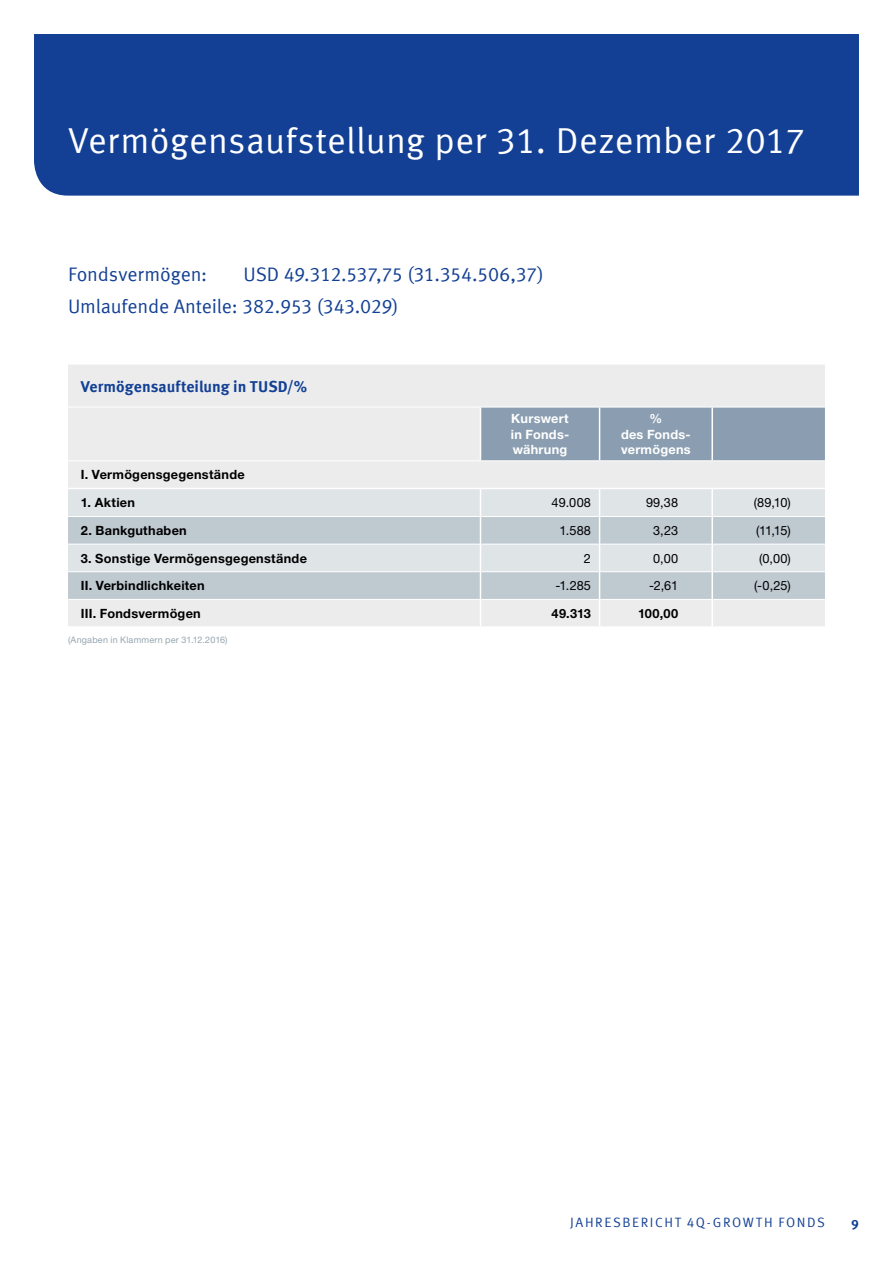
<style>
.page{position:relative;width:893px;height:1263px;background:#fff}
.page>*{position:absolute;margin:0;border:0;box-sizing:border-box;transform-origin:0 0}
.t1{font:36px "Meta Offc Pro Norm";letter-spacing:.01em;color:#fff}
.t2{font:19.5px/32px "Meta Offc Pro Norm";letter-spacing:-.01em;color:#134094}
.t3{font:700 15.75px "Meta Offc Pro";color:#134094}
.t4{font:13.5px "Meta Offc Pro Norm";letter-spacing:.115em;color:#134094}
.t5{font:700 13.5px "Meta Offc Pro";color:#134094}
.t6{font:700 12.75px "Helvetica Neue LTW1 G";letter-spacing:.02em;color:#000}
.t7{font:12.75px "Helvetica Neue LTW1 G";letter-spacing:.01em;color:#000}
.t8{font:700 12.75px/15.9px "Helvetica Neue LTW1 G";letter-spacing:.02em;color:#fff;text-align:justify}
.t9{font:9px "Helvetica Neue LTW1 G";letter-spacing:.025em;color:#94a5b0}
</style>
<div class="page">
<div style="left:34px;top:34px;width:825px;height:162px;background:#134094"></div>
<div style="left:68px;top:365px;width:757px;height:123px;background:#ececed"></div>
<div style="left:481px;top:408px;width:344px;height:52px;background:#8b9eb1"></div>
<hr style="left:68px;top:407px;width:412px;height:1px;background:#fff">
<hr style="left:480px;top:407px;width:120px;height:1px;background:#fff">
<hr style="left:600px;top:407px;width:112px;height:1px;background:#fff">
<hr style="left:712px;top:407px;width:113px;height:1px;background:#fff">
<hr style="left:68px;top:460px;width:412px;height:1px;background:#fff">
<hr style="left:480px;top:460px;width:120px;height:1px;background:#fff">
<hr style="left:600px;top:460px;width:112px;height:1px;background:#fff">
<hr style="left:712px;top:460px;width:113px;height:1px;background:#fff">
<hr style="left:480px;top:407px;width:1px;height:53px;background:#fff">
<hr style="left:599px;top:407px;width:1px;height:53px;background:#fff">
<svg style="left:68px;top:489px;width:757px;height:137px;background:#d6dbdf"></svg>
<hr style="left:711px;top:407px;width:2px;height:53px;background:#fff">
<hr style="left:711px;top:489px;width:2px;height:27px;background:#fff">
<hr style="left:711px;top:516px;width:2px;height:28px;background:#fff">
<hr style="left:711px;top:544px;width:2px;height:28px;background:#fff">
<hr style="left:711px;top:572px;width:2px;height:27px;background:#fff">
<hr style="left:711px;top:599px;width:2px;height:27px;background:#fff">
<h1 class="t1" style="left:68px;top:113px;width:739px">Vermögensaufstellung per 31. Dezember 2017</h1>
<h2 class="t2" style="left:68px;top:257px;width:477px;text-indent:176px">USD 49.312.537,75 (31.354.506,37)<br>Umlaufende Anteile: 382.953 (343.029)</h2>
<h2 class="t2" style="left:68px;top:257px;width:141px">Fondsvermögen:</h2>
<p class="t3" style="left:81px;top:374px;width:228px">Vermögensaufteilung in TUSD/%</p>
<p class="t8" style="left:511px;top:410px;width:60px">Kurswert in Fonds&shy;währung</p>
<p class="t8" style="left:621px;top:410px;width:71px;text-align:center">%<br>des Fonds&shy;vermögens</p>
<p class="t6" style="left:81px;top:467px;width:165px">I. Vermögensgegenstände</p>
<p class="t6" style="left:81px;top:495px;width:56px">1. Aktien</p>
<p class="t7" style="left:552px;top:495px;width:41px">49.008</p>
<p class="t7" style="left:646px;top:495px;width:34px">99,38</p>
<p class="t7" style="left:754px;top:495px;width:38px">(89,10)</p>
<p class="t6" style="left:81px;top:522px;width:108px">2. Bankguthaben</p>
<p class="t7" style="left:559px;top:522px;width:33px">1.588</p>
<p class="t7" style="left:653px;top:522px;width:27px">3,23</p>
<p class="t7" style="left:756px;top:522px;width:36px">(11,15)</p>
<p class="t6" style="left:81px;top:550px;width:228px">3. Sonstige Vermögensgegenstände</p>
<p class="t7" style="left:584px;top:550px;width:9px">2</p>
<p class="t7" style="left:653px;top:550px;width:27px">0,00</p>
<p class="t7" style="left:759px;top:550px;width:33px">(0,00)</p>
<p class="t6" style="left:81px;top:578px;width:125px">II. Verbindlichkeiten</p>
<p class="t7" style="left:555px;top:578px;width:37px">-1.285</p>
<p class="t7" style="left:649px;top:578px;width:31px">-2,61</p>
<p class="t7" style="left:754px;top:578px;width:38px">(-0,25)</p>
<p class="t6" style="left:81px;top:605px;width:122px">III. Fondsvermögen</p>
<p class="t6" style="left:552px;top:605px;width:41px">49.313</p>
<p class="t6" style="left:638px;top:605px;width:42px">100,00</p>
<p class="t9" style="left:68px;top:635px;width:161px">(Angaben in Klammern per 31.12.2016)</p>
<p class="t4" style="left:570px;top:1211px;width:256px">JAHRESBERICHT 4Q-GROWTH FONDS</p>
<p class="t5" style="left:851px;top:1214px;width:9px">9</p>
</div>
